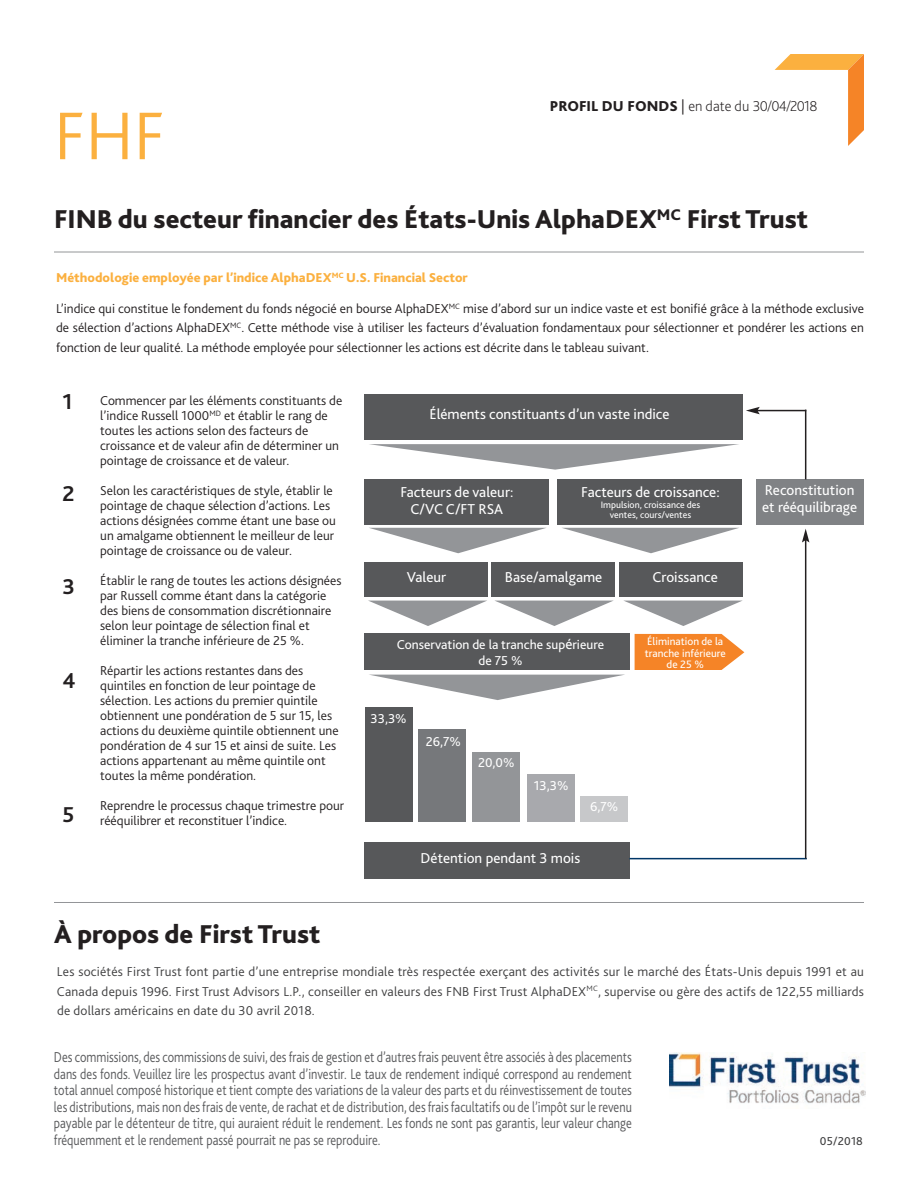
<style>
.page{position:relative;width:918px;height:1188px;background:#fff}
.page>*{position:absolute;margin:0;border:0;box-sizing:border-box;transform-origin:0 0}
.t1{font:300 70.5px "Bliss 2";color:#fbb03f}
.t2{font:800 27px "Bliss 2";color:#231f20}
.t3{font:700 22.5px "Bliss 2";color:#231f20}
.t4{font:300 15px/16.5px "Bliss 2";color:#57585a;text-align:justify;scale:.83 1}
.t5{font:15px/16.5px "Bliss 2";color:#fff;text-align:center}
.t6{font:200 15px "Bliss 2";letter-spacing:-.025em;color:#231f20}
.t7{font:300 13.5px/15px "Bliss 2";color:#231f20}
.t8{font:300 13.5px/19.5px "Bliss 2";letter-spacing:.015em;color:#3e3e3f;text-align:justify}
.t9{font:13.5px/15.8px "Bliss 2";color:#fff;text-align:center}
.t10{font:800 13.5px "Bliss 2";color:#fbb03f}
.t11{font:12px "Bliss 2";letter-spacing:.015em;color:#3e3e3f}
.t12{font:11.25px/11.6px "Bliss 2";color:#fff;text-align:center}
.t13{font:9.75px/10.5px "Bliss 2";color:#fff;text-align:center}
.s1{font-weight:800}
.s2{font-weight:300}
.s3{font-size:15px}
</style>
<div class="page">
<hr style="left:54px;top:252px;width:810px;height:1px;background:#939598">
<svg style="left:775px;top:54px;width:89px;height:92px"></svg>
<svg style="left:369px;top:444px;width:370px;height:26px"></svg>
<div style="left:364px;top:395px;width:379px;height:45px;background:#57585a"></div>
<div style="left:364px;top:479px;width:185px;height:46px;background:#57585a"></div>
<div style="left:558px;top:479px;width:184px;height:46px;background:#57585a"></div>
<div style="left:364px;top:562px;width:124px;height:34px;background:#57585a"></div>
<div style="left:492px;top:562px;width:123px;height:34px;background:#57585a"></div>
<div style="left:620px;top:562px;width:123px;height:34px;background:#57585a"></div>
<div style="left:364px;top:634px;width:266px;height:36px;background:#57585a"></div>
<div style="left:365px;top:707px;width:48px;height:115px;background:#57585a"></div>
<div style="left:418px;top:730px;width:48px;height:92px;background:#76787b"></div>
<div style="left:472px;top:752px;width:48px;height:70px;background:#939598"></div>
<div style="left:527px;top:775px;width:48px;height:47px;background:#a8a9ad"></div>
<div style="left:580px;top:796px;width:48px;height:26px;background:#c7c8ca"></div>
<svg style="left:635px;top:634px;width:109px;height:36px;background:#f5903c"></svg>
<div style="left:756px;top:479px;width:108px;height:46px;background:#808285"></div>
<div style="left:364px;top:842px;width:266px;height:36px;background:#57585a"></div>
<hr style="left:629px;top:858px;width:178px;height:1px;background:#003667">
<hr style="left:805px;top:540px;width:1px;height:319px;background:#231f20">
<svg style="left:802px;top:529px;width:7px;height:13px"></svg>
<hr style="left:805px;top:410px;width:1px;height:69px;background:#231f20">
<hr style="left:757px;top:410px;width:49px;height:1px;background:#231f20">
<svg style="left:746px;top:407px;width:14px;height:7px"></svg>
<svg style="left:370px;top:528px;width:176px;height:25px"></svg>
<svg style="left:562px;top:528px;width:176px;height:25px"></svg>
<svg style="left:625px;top:601px;width:117px;height:25px"></svg>
<svg style="left:496px;top:601px;width:117px;height:25px"></svg>
<svg style="left:369px;top:601px;width:117px;height:25px"></svg>
<svg style="left:371px;top:675px;width:252px;height:25px"></svg>
<hr style="left:54px;top:902px;width:810px;height:1px;background:#939598">
<img style="left:670px;top:1052px;width:196px;height:52px">
<h1 class="t1" style="left:54px;top:109px;width:113px">FHF</h1>
<p class="t6" style="left:550px;top:100px;width:269px"><span class="s1">PROFIL DU FONDS</span> <span class="s2">|</span> en date du 30/04/2018</p>
<h2 class="t2" style="left:54px;top:209px;width:756px">FINB du secteur financier des États-Unis AlphaDEX<sup>MC</sup> First Trust</h2>
<p class="t10" style="left:56px;top:273px;width:413px">Méthodologie employée par l’indice AlphaDEX<sup>MC</sup> U.S. Financial Sector</p>
<p class="t7" style="left:56px;top:300px;width:809px;line-height:19.5px;text-align:justify">L’indice qui constitue le fondement du fonds négocié en bourse AlphaDEX<sup>MC</sup> mise d’abord sur un indice vaste et est bonifié grâce à la méthode exclusive de sélection d’actions AlphaDEX<sup>MC</sup>. Cette méthode vise à utiliser les facteurs d’évaluation fondamentaux pour sélectionner et pondérer les actions en fonction de leur qualité. La méthode employée pour sélectionner les actions est décrite dans le tableau suivant.</p>
<h3 class="t3" style="left:62px;top:393px;width:12px">1</h3>
<h3 class="t3" style="left:62px;top:485px;width:14px">2</h3>
<h3 class="t3" style="left:62px;top:578px;width:14px">3</h3>
<h3 class="t3" style="left:62px;top:672px;width:15px">4</h3>
<h3 class="t3" style="left:62px;top:806px;width:13px">5</h3>
<p class="t7" style="left:100px;top:395px;width:244px">Commencer par les éléments constituants de l’indice Russell 1000<sup>MD</sup> et établir le rang de toutes les actions selon des facteurs de croissance et de valeur afin de déterminer un pointage de croissance et de valeur.</p>
<p class="t7" style="left:100px;top:485px;width:237px">Selon les caractéristiques de style, établir le pointage de chaque sélection d’actions. Les actions désignées comme étant une base ou un amalgame obtiennent le meilleur de leur pointage de croissance ou de valeur.</p>
<p class="t7" style="left:100px;top:575px;width:243px">Établir le rang de toutes les actions désignées par Russell comme étant dans la catégorie des biens de consommation discrétionnaire selon leur pointage de sélection final et éliminer la tranche inférieure de 25 %.</p>
<p class="t7" style="left:100px;top:665px;width:240px">Répartir les actions restantes dans des quintiles en fonction de leur pointage de sélection. Les actions du premier quintile obtiennent une pondération de 5 sur 15, les actions du deuxième quintile obtiennent une pondération de 4 sur 15 et ainsi de suite. Les actions appartenant au même quintile ont toutes la même pondération.</p>
<p class="t7" style="left:100px;top:800px;width:246px">Reprendre le processus chaque trimestre pour rééquilibrer et reconstituer l’indice.</p>
<p class="t5" style="left:429px;top:408px;width:242px">Éléments constituants d’un vaste indice</p>
<p class="t5" style="left:400px;top:486px;width:115px">Facteurs de valeur:<br>C/VC C/FT RSA</p>
<p class="t5" style="left:581px;top:486px;width:140px">Facteurs de croissance:</p>
<p class="t13" style="left:601px;top:500px;width:101px">Impulsion, croissance des ventes, cours/ventes</p>
<p class="t5" style="left:407px;top:570px;width:41px">Valeur</p>
<p class="t5" style="left:505px;top:570px;width:99px">Base/amalgame</p>
<p class="t5" style="left:653px;top:570px;width:67px">Croissance</p>
<p class="t9" style="left:397px;top:638px;width:209px">Conservation de la tranche sup<span class="s3">é</span>rieure de 75 %</p>
<p class="t9" style="left:371px;top:712px;width:38px">33,3%</p>
<p class="t9" style="left:426px;top:735px;width:37px">26,7%</p>
<p class="t9" style="left:478px;top:756px;width:38px">20,0%</p>
<p class="t9" style="left:534px;top:779px;width:36px">13,3%</p>
<p class="t9" style="left:590px;top:800px;width:30px">6,7%</p>
<p class="t5" style="left:421px;top:851px;width:161px">Détention pendant 3 mois</p>
<p class="t12" style="left:645px;top:637px;width:83px">Élimination de la tranche inférieure de 25 %</p>
<p class="t5" style="left:762px;top:484px;width:97px;text-align:left">Reconstitution et rééquilibrage</p>
<h2 class="t2" style="left:54px;top:924px;width:268px">À propos de First Trust</h2>
<p class="t8" style="left:57px;top:963px;width:809px">Les sociétés First Trust font partie d’une entreprise mondiale très respectée exerçant des activités sur le marché des États-Unis depuis 1991 et au Canada depuis 1996. First Trust Advisors L.P., conseiller en valeurs des FNB First Trust AlphaDEX<sup>MC</sup>, supervise ou gère des actifs de 122,55 milliards de dollars américains en date du 30 avril 2018.</p>
<p class="t4" style="left:54px;top:1051px;width:698px">Des commissions, des commissions de suivi, des frais de gestion et d’autres frais peuvent être associés à des placements dans des fonds. Veuillez lire les prospectus avant d’investir. Le taux de rendement indiqué correspond au rendement total annuel composé historique et tient compte des variations de la valeur des parts et du réinvestissement de toutes les distributions, mais non des frais de vente, de rachat et de distribution, des frais facultatifs ou de l’impôt sur le revenu payable par le détenteur de titre, qui auraient réduit le rendement. Les fonds ne sont pas garantis, leur valeur change fréquemment et le rendement passé pourrait ne pas se reproduire.</p>
<p class="t11" style="left:820px;top:1136px;width:44px">05/2018</p>
</div>
